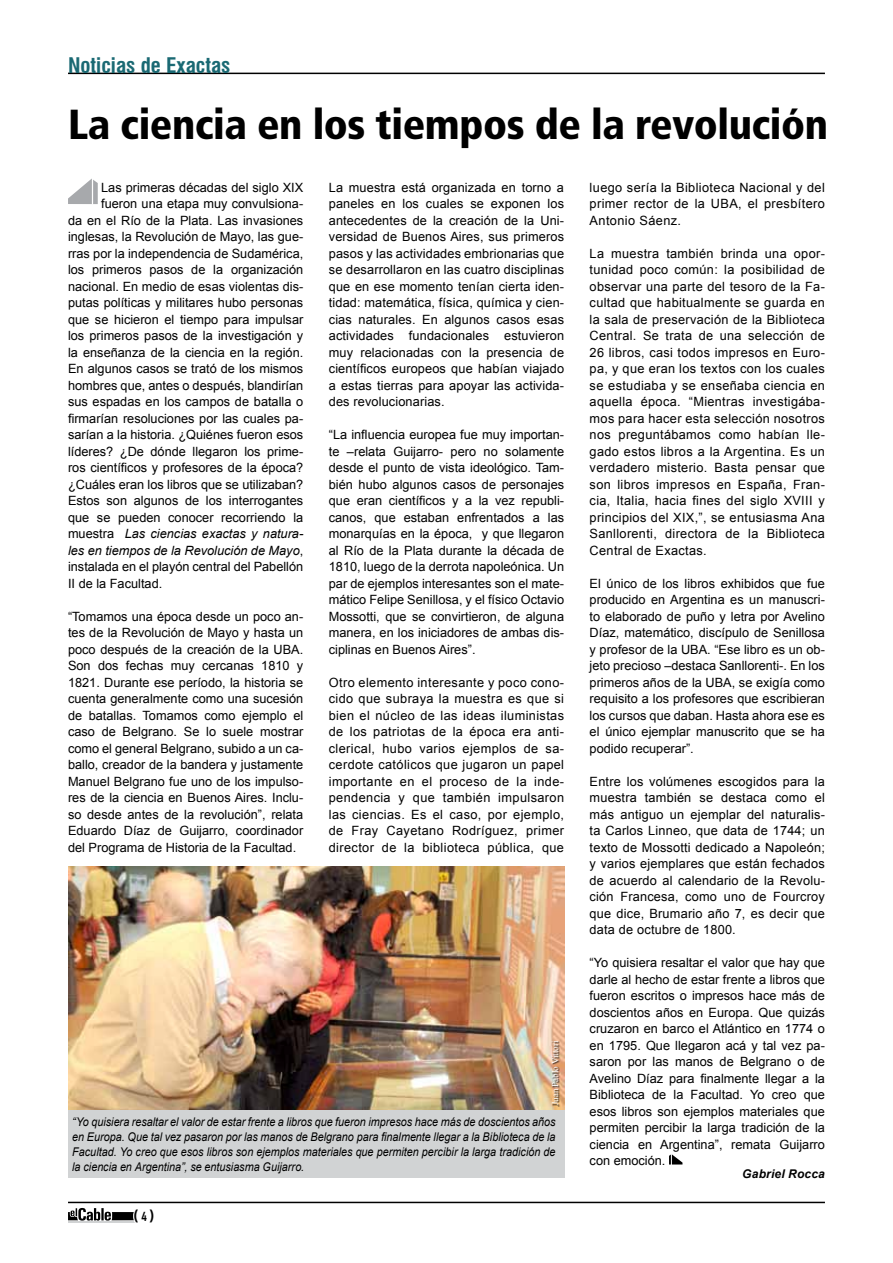
<style>
.page{position:relative;width:893px;height:1263px;background:#fff}
.page>*{position:absolute;margin:0;border:0;box-sizing:border-box;transform-origin:0 0}
.t1{font:900 condensed 42px "Frutiger";letter-spacing:-.01em;color:#000}
.t2{font:700 condensed 21px "Swiss 721 BT";color:#1a6973}
.t3{font:700 15px "Agency FB";color:#000}
.t4{font:12.75px/16.5px "Arial";color:#000;text-align:justify}
.t5{font:italic 12.75px "Arial";color:#000}
.t6{font:italic 12px/15px "Arial";color:#000;text-align:justify;scale:.9 1}
.t7{font:italic 700 12px "Arial";letter-spacing:.015em;color:#000}
.t8{font:9px "Times New Roman";color:#fff}
.s1{font-style:normal}
.s2{font-size:12px}
</style>
<div class="page">
<hr style="left:68px;top:73px;width:757px;height:1px;background:#000">
<svg style="left:68px;top:1201px;width:88px;height:22px"></svg>
<hr style="left:68px;top:1202px;width:757px;height:1px;background:#000">
<img style="left:68px;top:866px;width:496px;height:244px">
<div style="left:68px;top:1110px;width:496px;height:67px;background:#d1d3d4"></div>
<svg style="left:68px;top:178px;width:30px;height:26px"></svg>
<svg style="left:669px;top:1154px;width:13px;height:11px"></svg>
<div style="left:552px;top:1040px;width:8px;height:67px;background:#000;opacity:.75"></div>
<h2 class="t2" style="left:68px;top:52px;width:164px">Noticias de Exactas</h2>
<h1 class="t1" style="left:68px;top:99px;width:762px">La ciencia en los tiempos de la revolución</h1>
<p class="t4" style="left:101px;top:179px;width:204px">Las primeras décadas del siglo XIX</p>
<p class="t4" style="left:101px;top:195px;width:204px">fueron una etapa muy convulsiona-</p>
<p class="t4" style="left:68px;top:212px;width:237px">da en el Río de la Plata. Las invasiones</p>
<p class="t4" style="left:68px;top:228px;width:237px">inglesas, la Revolución de Mayo, las gue-</p>
<p class="t4" style="left:68px;top:245px;width:237px">rras por la independencia de Sudamérica,</p>
<p class="t4" style="left:68px;top:261px;width:237px">los primeros pasos de la organización</p>
<p class="t4" style="left:68px;top:278px;width:237px">nacional. En medio de esas violentas dis-</p>
<p class="t4" style="left:68px;top:294px;width:237px">putas políticas y militares hubo personas</p>
<p class="t4" style="left:68px;top:311px;width:237px">que se hicieron el tiempo para impulsar</p>
<p class="t4" style="left:68px;top:327px;width:237px">los primeros pasos de la investigación y</p>
<p class="t4" style="left:68px;top:344px;width:237px">la enseñanza de la ciencia en la región.</p>
<p class="t4" style="left:68px;top:360px;width:237px">En algunos casos se trató de los mismos</p>
<p class="t4" style="left:68px;top:377px;width:237px">hombres que, antes o después, blandirían</p>
<p class="t4" style="left:68px;top:393px;width:237px">sus espadas en los campos de batalla o</p>
<p class="t4" style="left:68px;top:410px;width:237px">firmarían resoluciones por las cuales pa-</p>
<p class="t4" style="left:68px;top:426px;width:237px">sarían a la historia. ¿Quiénes fueron esos</p>
<p class="t4" style="left:68px;top:443px;width:237px">líderes? ¿De dónde llegaron los prime-</p>
<p class="t4" style="left:68px;top:459px;width:237px">ros científicos y profesores de la época?</p>
<p class="t4" style="left:68px;top:476px;width:237px">¿Cuáles eran los libros que se utilizaban?</p>
<p class="t4" style="left:68px;top:492px;width:237px">Estos son algunos de los interrogantes</p>
<p class="t4" style="left:68px;top:509px;width:237px">que se pueden conocer recorriendo la</p>
<p class="t5" style="left:68px;top:525px;width:237px"><span class="s1">muestra</span> Las ciencias exactas y natura-</p>
<p class="t5" style="left:68px;top:542px;width:237px">les en tiempos de la Revolución de Mayo<span class="s1">,</span></p>
<p class="t4" style="left:68px;top:558px;width:237px">instalada en el playón central del Pabellón</p>
<p class="t4" style="left:68px;top:575px;width:96px">II de la Facultad.</p>
<p class="t4" style="left:68px;top:608px;width:237px">“Tomamos una época desde un poco an&shy;tes de la Revolución de Mayo y hasta un poco después de la creación de la UBA.<br>Son dos fechas muy cercanas 1810 y 1821. Durante ese período, la historia se cuenta generalmente como una sucesión de batallas. Tomamos como ejemplo el caso de Belgrano. Se lo suele mostrar como el general Belgrano, subido a un ca&shy;ballo, creador de la bandera y justamente Manuel Belgrano fue uno de los impulso&shy;res de la ciencia en Buenos Aires. Inclu&shy;so desde antes de la revolución”, relata Eduardo Díaz de Guijarro, coordinador del Programa de Historia de la Facultad.</p>
<p class="t4" style="left:329px;top:179px;width:237px">La muestra está organizada en torno a paneles en los cuales se exponen los antecedentes de la creación de la Uni&shy;versidad de Buenos Aires, sus primeros pasos y las actividades embrionarias que se desarrollaron en las cuatro disciplinas que en ese momento tenían cierta iden&shy;tidad: matemática, física, química y cien&shy;cias naturales. En algunos casos esas actividades fundacionales estuvieron muy relacionadas con la presencia de científicos europeos que habían viajado a estas tierras para apoyar las activida&shy;des revolucionarias.</p>
<p class="t4" style="left:329px;top:426px;width:237px">“La influencia europea fue muy importan&shy;te –relata Guijarro- pero no solamente desde el punto de vista ideológico. Tam&shy;bién hubo algunos casos de personajes que eran científicos y a la vez republi&shy;canos, que estaban enfrentados a las monarquías en la época, y que llegaron al Río de la Plata durante la década de 1810, luego de la derrota napoleónica. Un par de ejemplos interesantes son el mate&shy;mático Felipe Senillosa, y el físico Octavio Mossotti, que se convirtieron, de alguna manera, en los iniciadores de ambas dis&shy;ciplinas en Buenos Aires”.</p>
<p class="t4" style="left:329px;top:674px;width:237px">Otro elemento interesante y poco cono&shy;cido que subraya la muestra es que si bien el núcleo de las ideas iluministas de los patriotas de la época era anti&shy;clerical, hubo varios ejemplos de sa&shy;cerdote católicos que jugaron un papel importante en el proceso de la inde&shy;pendencia y que también impulsaron las ciencias. Es el caso, por ejemplo, de Fray Cayetano Rodríguez, primer director de la biblioteca pública, que</p>
<p class="t8" style="left:549px;top:1105px;width:66px;rotate:-90deg">Juan Pablo Vittori</p>
<p class="t6" style="left:72px;top:1114px;width:538px">“Yo quisiera resaltar el valor de estar frente a libros que fueron impresos hace más de doscientos años en Europa. Que tal vez pasaron por las manos de Belgrano para finalmente llegar a la Biblioteca de la Facultad. Yo creo que esos libros son ejemplos materiales que permiten percibir la larga tradición de la ciencia en Argentina”, se entusiasma Guijarro.</p>
<p class="t3" style="left:134px;top:1206px;width:22px">( <span class="s2">4</span> )</p>
<p class="t4" style="left:590px;top:179px;width:237px">luego sería la Biblioteca Nacional y del primer rector de la UBA, el presbítero Antonio Sáenz.</p>
<p class="t4" style="left:590px;top:245px;width:237px">La muestra también brinda una opor&shy;tunidad poco común: la posibilidad de observar una parte del tesoro de la Fa&shy;cultad que habitualmente se guarda en la sala de preservación de la Biblioteca Central. Se trata de una selección de 26 libros, casi todos impresos en Euro&shy;pa, y que eran los textos con los cuales se estudiaba y se enseñaba ciencia en aquella época. “Mientras investigába&shy;mos para hacer esta selección nosotros nos preguntábamos como habían lle&shy;gado estos libros a la Argentina. Es un verdadero misterio. Basta pensar que son libros impresos en España, Fran&shy;cia, Italia, hacia fines del siglo XVIII y principios del XIX,”, se entusiasma Ana Sanllorenti, directora de la Biblioteca Central de Exactas.</p>
<p class="t4" style="left:590px;top:575px;width:237px">El único de los libros exhibidos que fue producido en Argentina es un manuscri&shy;to elaborado de puño y letra por Avelino Díaz, matemático, discípulo de Senillosa y profesor de la UBA. “Ese libro es un ob&shy;jeto precioso –destaca Sanllorenti-. En los primeros años de la UBA, se exigía como requisito a los profesores que escribieran los cursos que daban. Hasta ahora ese es el único ejemplar manuscrito que se ha podido recuperar”.</p>
<p class="t4" style="left:590px;top:773px;width:237px">Entre los volúmenes escogidos para la muestra también se destaca como el más antiguo un ejemplar del naturalis&shy;ta Carlos Linneo, que data de 1744; un texto de Mossotti dedicado a Napoleón; y varios ejemplares que están fechados de acuerdo al calendario de la Revolu&shy;ción Francesa, como uno de Fourcroy que dice, Brumario año 7, es decir que data de octubre de 1800.</p>
<p class="t4" style="left:590px;top:954px;width:237px">“Yo quisiera resaltar el valor que hay que darle al hecho de estar frente a libros que fueron escritos o impresos hace más de doscientos años en Europa. Que quizás cruzaron en barco el Atlántico en 1774 o en 1795. Que llegaron acá y tal vez pa&shy;saron por las manos de Belgrano o de Avelino Díaz para finalmente llegar a la Biblioteca de la Facultad. Yo creo que esos libros son ejemplos materiales que permiten percibir la larga tradición de la ciencia en Argentina”, remata Guijarro con emoción.</p>
<p class="t7" style="left:742px;top:1166px;width:84px">Gabriel Rocca</p>
</div>
